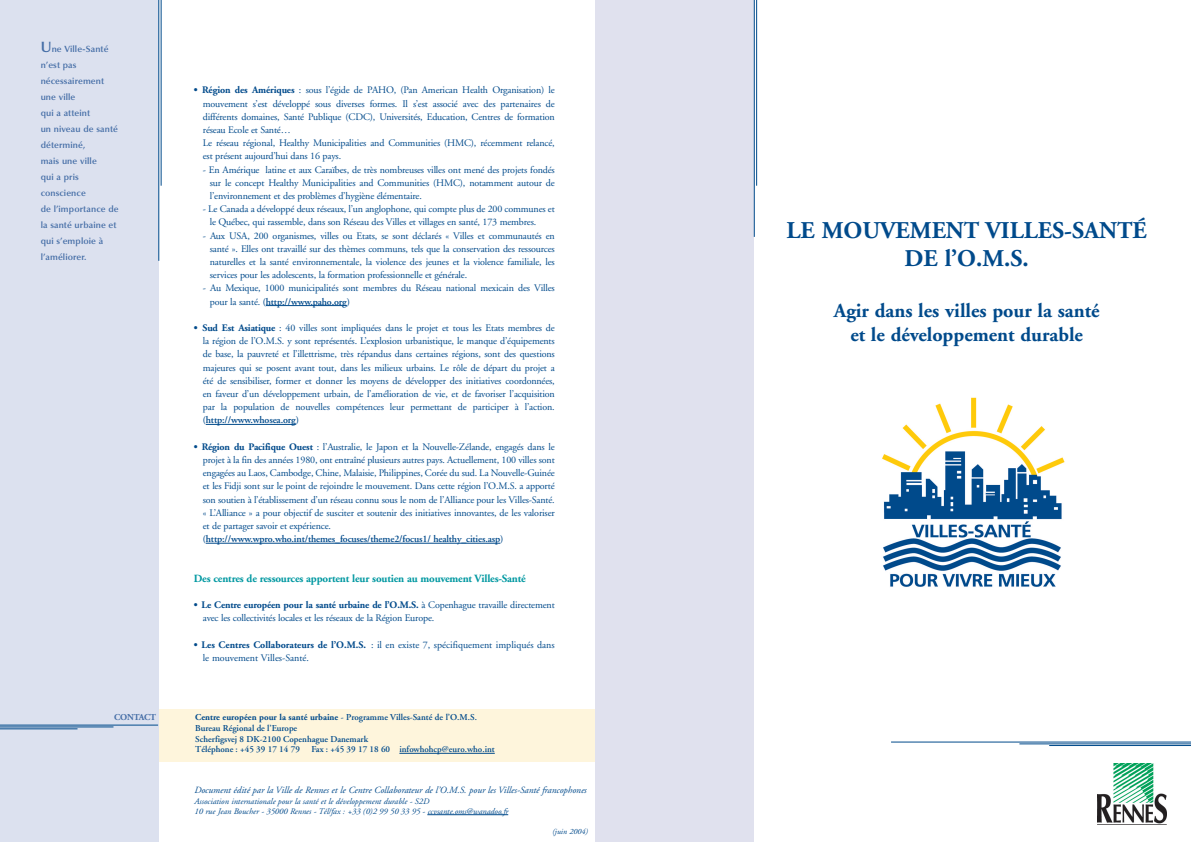
<style>
.page{position:relative;width:1191px;height:842px;background:#fff}
.page>*{position:absolute;margin:0;border:0;box-sizing:border-box;transform-origin:0 0}
.t1{font:700 24px/28.8px "Adobe Garamond";color:#004a8b;text-align:center}
.t2{font:700 20px/24px "Adobe Garamond";color:#004a8b;text-align:center}
.t3{font:700 11px "Adobe Garamond";letter-spacing:-.015em;color:#0098a1}
.t4{font:10px/13.2px "Adobe Garamond";letter-spacing:-.015em;color:#004a8b}
.t5{font:italic 9.5px "Adobe Garamond";color:#004a8b}
.t6{font:600 9px/10.8px "Adobe Garamond";color:#004a8b}
.t7{font:600 9px/16px "Optima";letter-spacing:.01em;color:#446da6}
.t8{font:700 9px "Adobe Garamond";letter-spacing:-.02em;color:#446da6}
.t9{font:italic 8.5px/10.2px "Adobe Garamond";color:#004a8b}
.t10{font:italic 8px "Adobe Garamond";color:#004a8b}
.s1{font-size:15px}
.s2{font-weight:700}
.s3{font-weight:600}
</style>
<div class="page">
<div style="left:0;top:710px;width:595px;height:52px;background:#fef5dc"></div>
<div style="left:595px;top:0;width:159px;height:842px;background:#e0e1ee"></div>
<img style="left:882px;top:397px;width:183px;height:190px">
<hr style="left:754px;top:0;width:1px;height:237px;background:#004a8b">
<hr style="left:756px;top:0;width:1px;height:186px;background:#004a8b">
<hr style="left:891px;top:741px;width:300px;height:1px;background:#004a8b">
<hr style="left:1019px;top:744px;width:172px;height:1px;background:#004a8b">
<hr style="left:1049px;top:745px;width:142px;height:1px;background:#004a8b">
<div style="left:0;top:0;width:159px;height:842px;background:#dce1ef"></div>
<hr style="left:399px;top:753px;width:96px;height:1px;background:#004a8b">
<hr style="left:427px;top:814px;width:81px;height:1px;background:#004a8b">
<hr style="left:266px;top:305px;width:81px;height:1px;background:#004a8b">
<hr style="left:206px;top:424px;width:90px;height:1px;background:#004a8b">
<hr style="left:206px;top:543px;width:294px;height:1px;background:#004a8b">
<hr style="left:0;top:725px;width:158px;height:1px;background:#004a8b">
<hr style="left:0;top:729px;width:77px;height:1px;background:#004a8b">
<hr style="left:0;top:727px;width:113px;height:1px;background:#004a8b">
<hr style="left:158px;top:0;width:1px;height:261px;background:#004a8b">
<hr style="left:161px;top:0;width:1px;height:186px;background:#004a8b">
<img style="left:1097px;top:763px;width:69px;height:61px">
<p class="t7" style="left:41px;top:41px;width:79px"><span class="s1">U</span>ne Ville-Santé n’est pas nécessairement une ville<br>qui a atteint<br>un niveau de santé déterminé,<br>mais une ville<br>qui a pris conscience<br>de l’importance de la santé urbaine et qui s’emploie à l’améliorer.</p>
<p class="t4" style="left:203px;top:84px;width:353px;text-indent:-9px"><span class="s2">• Région des Amériques</span> : sous l’égide de PAHO, (Pan American Health Organisation) le mouvement s’est développé sous diverses formes. Il s’est associé avec des partenaires de différents domaines, Santé Publique (CDC), Universités, Education, Centres de formation réseau Ecole et Santé…<br>Le réseau régional, Healthy Municipalities and Communities (HMC), récemment relancé, est présent aujourd’hui dans 16 pays.</p>
<p class="t4" style="left:210px;top:163px;width:346px;text-align:justify;text-indent:-7px">- En Amérique latine et aux Caraïbes, de très nombreuses villes ont mené des projets fondés sur le concept Healthy Municipalities and Communities (HMC), notamment autour de l’environnement et des problèmes d’hygiène élémentaire.</p>
<p class="t4" style="left:210px;top:203px;width:346px;text-indent:-7px">- Le Canada a développé deux réseaux, l’un anglophone, qui compte plus de 200 communes et le Québec, qui rassemble, dans son Réseau des Villes et villages en santé, 173 membres.</p>
<p class="t4" style="left:210px;top:229px;width:346px;text-align:justify;text-indent:-7px">- Aux USA, 200 organismes, villes ou Etats, se sont déclarés « Villes et communautés en santé ». Elles ont travaillé sur des thèmes communs, tels que la conservation des ressources naturelles et la santé environnementale, la violence des jeunes et la violence familiale, les services pour les adolescents, la formation professionnelle et générale.</p>
<p class="t4" style="left:210px;top:282px;width:346px;text-indent:-7px">- Au Mexique, 1000 municipalités sont membres du Réseau national mexicain des Villes pour la santé. <span class="s3">(http://www.paho.org)</span></p>
<p class="t4" style="left:203px;top:321px;width:353px;text-align:justify;text-indent:-9px"><span class="s2">• Sud Est Asiatique</span> : 40 villes sont impliquées dans le projet et tous les Etats membres de la région de l’O.M.S. y sont représentés. L’explosion urbanistique, le manque d’équipements de base, la pauvreté et l’illettrisme, très répandus dans certaines régions, sont des questions majeures qui se posent avant tout, dans les milieux urbains. Le rôle de départ du projet a été de sensibiliser, former et donner les moyens de développer des initiatives coordonnées, en faveur d’un développement urbain, de l’amélioration de vie, et de favoriser l’acquisition par la population de nouvelles compétences leur permettant de participer à l’action. <span class="s3">(http://www.whosea.org)</span></p>
<p class="t4" style="left:203px;top:440px;width:353px;text-indent:-9px"><span class="s2">• Région du Pacifique Ouest</span> : l’Australie, le Japon et la Nouvelle-Zélande, engagés dans le projet à la fin des années 1980, ont entraîné plusieurs autres pays. Actuellement, 100 villes sont engagées au Laos, Cambodge, Chine, Malaisie, Philippines, Corée du sud. La Nouvelle-Guinée et les Fidji sont sur le point de rejoindre le mouvement. Dans cette région l’O.M.S. a apporté son soutien à l’établissement d’un réseau connu sous le nom de l’Alliance pour les Villes-Santé. « L’Alliance » a pour objectif de susciter et soutenir des initiatives innovantes, de les valoriser et de partager savoir et expérience. <span class="s3">(http://www.wpro.who.int/themes_focuses/theme2/focus1/ healthy_cities.asp)</span></p>
<p class="t3" style="left:194px;top:572px;width:333px">Des centres de ressources apportent leur soutien au mouvement Villes-Santé</p>
<p class="t4" style="left:203px;top:599px;width:353px;text-indent:-9px"><span class="s2">• Le Centre européen pour la santé urbaine de l’O.M.S.</span> à Copenhague travaille directement avec les collectivités locales et les réseaux de la Région Europe.</p>
<p class="t4" style="left:203px;top:638px;width:353px;text-indent:-9px"><span class="s2">• Les Centres Collaborateurs de l’O.M.S.</span> : il en existe 7, spécifiquement impliqués dans le mouvement Villes-Santé.</p>
<p class="t8" style="left:114px;top:712px;width:43px">CONTACT</p>
<p class="t6" style="left:195px;top:712px;width:283px"><span class="s2">Centre européen pour la santé urbaine</span> - Programme Villes-Santé de l’O.M.S.<br>Bureau Régional de l’Europe<br>Scherfigsvej 8 DK-2100 Copenhague Danemark<br>Téléphone : +45 39 17 14 79</p>
<p class="t6" style="left:311px;top:744px;width:185px">Fax : +45 39 17 18 60 infowhohcp@euro.who.int</p>
<p class="t5" style="left:194px;top:785px;width:394px">Document édité par la Ville de Rennes et le Centre Collaborateur de l’O.M.S. pour les Villes-Santé francophones</p>
<p class="t9" style="left:194px;top:796px;width:315px">Association internationale pour la santé et le développement durable - S2D<br>10 rue Jean Boucher - 35000 Rennes - Tél/fax : +33 (0)2 99 50 33 95 - ccvsante.oms@wanadoo.fr</p>
<p class="t10" style="left:552px;top:828px;width:37px">(juin 2004)</p>
<p class="t1" style="left:786px;top:216px;width:362px">LE MOUVEMENT VILLES-SANTÉ<br>DE l’O.M.S.</p>
<p class="t2" style="left:833px;top:299px;width:267px">Agir dans les villes pour la santé et le développement durable</p>
</div>
